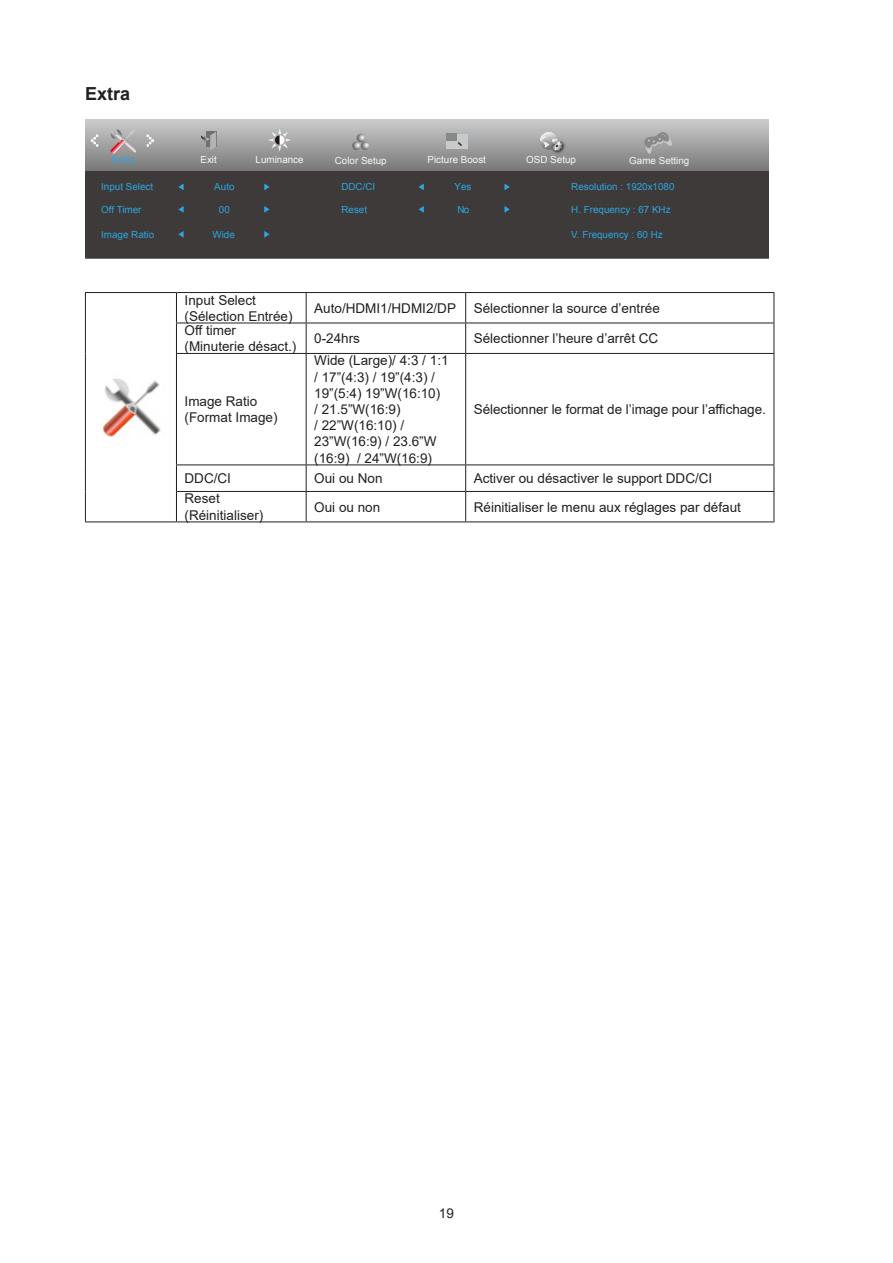
<style>
.page{position:relative;width:893px;height:1263px;background:#fff}
.page>*{position:absolute;margin:0;border:0;box-sizing:border-box;transform-origin:0 0}
.Heading_3{font:700 18px "Arial";color:#231f20}
.无间隔{font:13.5px/16.2px "Arial";color:#231f20}
.正文_text-1{font:13.5px "Arial";color:#231f20}
.t1{font:9.75px "Arial";color:#2ca6e0}
.t2{font:9.75px "Arial";color:#f7f7f7}
</style>
<div class="page">
<svg style="left:85px;top:119px;width:683px;height:53px;background:#9f9fa0"></svg>
<div style="left:85px;top:172px;width:683px;height:86px;background:#3e3a39"></div>
<div style="left:446px;top:134px;width:21px;height:15px;background:#c8c9ca"></div>
<div style="left:446px;top:134px;width:11px;height:7px;background:#888"></div>
<img style="left:549px;top:138px;width:18px;height:18px">
<svg style="left:540px;top:132px;width:23px;height:19px"></svg>
<svg style="left:201px;top:132px;width:15px;height:18px"></svg>
<svg style="left:268px;top:128px;width:23px;height:24px"></svg>
<svg style="left:352px;top:134px;width:17px;height:16px"></svg>
<svg style="left:178px;top:231px;width:6px;height:7px"></svg>
<svg style="left:264px;top:231px;width:6px;height:7px"></svg>
<svg style="left:178px;top:184px;width:6px;height:6px"></svg>
<svg style="left:264px;top:184px;width:6px;height:6px"></svg>
<svg style="left:178px;top:206px;width:6px;height:7px"></svg>
<svg style="left:264px;top:206px;width:6px;height:7px"></svg>
<svg style="left:419px;top:184px;width:5px;height:6px"></svg>
<svg style="left:504px;top:184px;width:6px;height:6px"></svg>
<svg style="left:419px;top:206px;width:5px;height:7px"></svg>
<svg style="left:504px;top:206px;width:6px;height:7px"></svg>
<svg style="left:91px;top:134px;width:8px;height:13px"></svg>
<svg style="left:146px;top:134px;width:8px;height:13px"></svg>
<svg style="left:110px;top:129px;width:28px;height:25px"></svg>
<svg style="left:644px;top:132px;width:28px;height:22px"></svg>
<hr style="left:85px;top:292px;width:91px;height:1px;background:#231f20">
<hr style="left:85px;top:293px;width:1px;height:30px;background:#231f20">
<hr style="left:176px;top:292px;width:130px;height:1px;background:#231f20">
<hr style="left:176px;top:293px;width:1px;height:30px;background:#231f20">
<hr style="left:306px;top:292px;width:160px;height:1px;background:#231f20">
<hr style="left:306px;top:293px;width:1px;height:30px;background:#231f20">
<hr style="left:466px;top:292px;width:308px;height:1px;background:#231f20">
<hr style="left:465px;top:293px;width:1px;height:30px;background:#231f20">
<hr style="left:774px;top:293px;width:1px;height:30px;background:#231f20">
<hr style="left:85px;top:323px;width:1px;height:30px;background:#231f20">
<hr style="left:176px;top:323px;width:130px;height:1px;background:#231f20">
<hr style="left:176px;top:323px;width:1px;height:30px;background:#231f20">
<hr style="left:306px;top:323px;width:160px;height:1px;background:#231f20">
<hr style="left:306px;top:323px;width:1px;height:30px;background:#231f20">
<hr style="left:466px;top:323px;width:308px;height:1px;background:#231f20">
<hr style="left:465px;top:323px;width:1px;height:30px;background:#231f20">
<hr style="left:774px;top:323px;width:1px;height:30px;background:#231f20">
<hr style="left:85px;top:353px;width:1px;height:112px;background:#231f20">
<hr style="left:176px;top:353px;width:130px;height:1px;background:#231f20">
<hr style="left:176px;top:354px;width:1px;height:110px;background:#231f20">
<hr style="left:306px;top:353px;width:160px;height:1px;background:#231f20">
<hr style="left:306px;top:354px;width:1px;height:110px;background:#231f20">
<hr style="left:466px;top:353px;width:308px;height:1px;background:#231f20">
<hr style="left:465px;top:354px;width:1px;height:110px;background:#231f20">
<hr style="left:774px;top:354px;width:1px;height:110px;background:#231f20">
<svg style="left:85px;top:465px;width:1px;height:26px"></svg>
<hr style="left:176px;top:464px;width:130px;height:1px;background:#231f20">
<hr style="left:306px;top:464px;width:160px;height:1px;background:#231f20">
<hr style="left:466px;top:464px;width:308px;height:1px;background:#231f20">
<hr style="left:85px;top:491px;width:1px;height:30px;background:#231f20">
<hr style="left:176px;top:491px;width:130px;height:1px;background:#231f20">
<svg style="left:176px;top:465px;width:1px;height:56px"></svg>
<hr style="left:306px;top:491px;width:160px;height:1px;background:#231f20">
<svg style="left:306px;top:465px;width:1px;height:56px"></svg>
<hr style="left:466px;top:491px;width:308px;height:1px;background:#231f20">
<svg style="left:465px;top:465px;width:1px;height:56px"></svg>
<svg style="left:774px;top:465px;width:1px;height:56px"></svg>
<hr style="left:85px;top:521px;width:91px;height:1px;background:#231f20">
<hr style="left:176px;top:521px;width:130px;height:1px;background:#231f20">
<hr style="left:306px;top:521px;width:160px;height:1px;background:#231f20">
<hr style="left:466px;top:521px;width:308px;height:1px;background:#231f20">
<img style="left:102px;top:378px;width:59px;height:59px">
<p class="Heading_3" style="left:85px;top:81px;width:47px">Extra</p>
<p class="t2" style="left:200px;top:153px;width:18px">Exit</p>
<p class="t2" style="left:256px;top:153px;width:50px">Luminance</p>
<p class="t2" style="left:335px;top:154px;width:53px">Color Setup</p>
<p class="t2" style="left:428px;top:153px;width:60px">Picture Boost</p>
<p class="t2" style="left:526px;top:153px;width:51px">OSD Setup</p>
<p class="t1" style="left:112px;top:153px;width:24px">Extra</p>
<p class="t2" style="left:629px;top:154px;width:62px">Game Setting</p>
<p class="t1" style="left:101px;top:181px;width:53px">Input Select</p>
<p class="t1" style="left:214px;top:181px;width:22px">Auto</p>
<p class="t1" style="left:101px;top:203px;width:42px">Off Timer</p>
<p class="t1" style="left:219px;top:203px;width:12px">00</p>
<p class="t1" style="left:101px;top:228px;width:54px">Image Ratio</p>
<p class="t1" style="left:212px;top:228px;width:24px">Wide</p>
<p class="t1" style="left:341px;top:181px;width:35px">DDC/CI</p>
<p class="t1" style="left:455px;top:181px;width:18px">Yes</p>
<p class="t1" style="left:341px;top:203px;width:27px">Reset</p>
<p class="t1" style="left:458px;top:203px;width:13px">No</p>
<p class="t1" style="left:571px;top:181px;width:105px">Resolution : 1920x1080</p>
<p class="t1" style="left:571px;top:203px;width:101px">H. Frequency : 67 KHz</p>
<p class="t1" style="left:571px;top:228px;width:93px">V. Frequency : 60 Hz</p>
<p class="无间隔" style="left:185px;top:292px;width:110px">Input Select (Sélection Entrée)</p>
<p class="正文_text-1" style="left:314px;top:299px;width:143px">Auto/HDMI1/HDMI2/DP</p>
<p class="正文_text-1" style="left:474px;top:299px;width:188px">Sélectionner la source d’entrée</p>
<p class="无间隔" style="left:185px;top:322px;width:113px">Off timer (Minuterie désact.)</p>
<p class="无间隔" style="left:314px;top:330px;width:47px">0-24hrs</p>
<p class="无间隔" style="left:474px;top:330px;width:186px">Sélectionner l’heure d’arrêt CC</p>
<p class="无间隔" style="left:314px;top:352px;width:136px">Wide (Large)/ 4:3 / 1:1 / 17”(4:3) / 19”(4:3) /<br>19”(5:4) 19”W(16:10)<br>/ 21.5”W(16:9)<br>/ 22”W(16:10) /<br>23”W(16:9) / 23.6”W (16:9) / 24”W(16:9)</p>
<p class="无间隔" style="left:185px;top:393px;width:95px">Image Ratio (Format Image)</p>
<p class="无间隔" style="left:474px;top:401px;width:294px">Sélectionner le format de l’image pour l’affichage.</p>
<p class="无间隔" style="left:185px;top:470px;width:48px">DDC/CI</p>
<p class="无间隔" style="left:314px;top:470px;width:70px">Oui ou Non</p>
<p class="无间隔" style="left:474px;top:470px;width:240px">Activer ou désactiver le support DDC/CI</p>
<p class="无间隔" style="left:185px;top:490px;width:80px">Reset (Réinitialiser)</p>
<p class="无间隔" style="left:314px;top:499px;width:68px">Oui ou non</p>
<p class="无间隔" style="left:474px;top:499px;width:269px">Réinitialiser le menu aux réglages par défaut</p>
<p class="无间隔" style="left:439px;top:1205px;width:17px">19</p>
</div>
